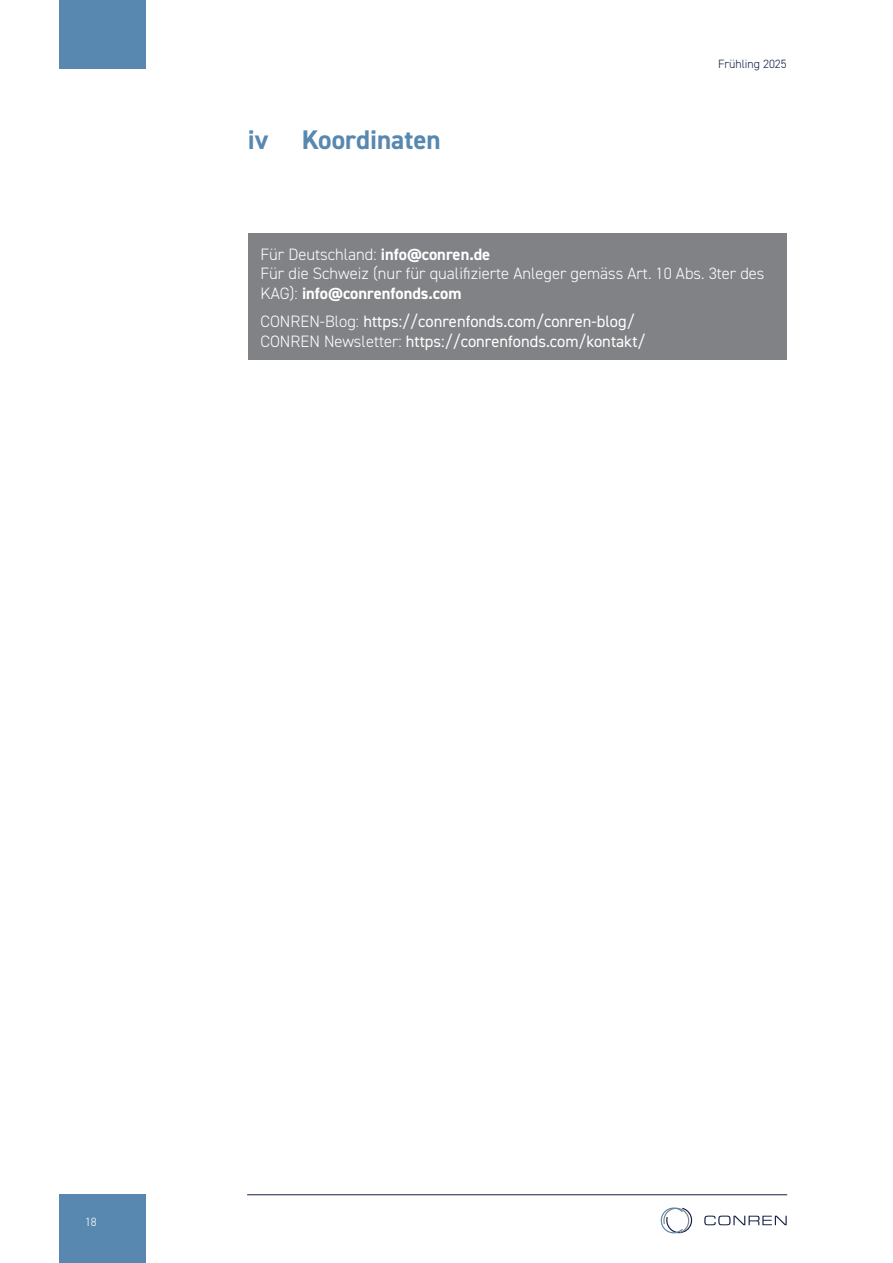
<style>
.page{position:relative;width:893px;height:1263px;background:#fff}
.page>*{position:absolute;margin:0;border:0;box-sizing:border-box;transform-origin:0 0}
.t1{font:700 27px "DIN2014";color:#5888b0}
.t2{font:300 16.5px/19.8px "DIN2014";color:#fff}
.t3{font:16.5px/19.8px "DIN2014";color:#fff}
.t4{font:300 12px "DIN2014";color:#121f46}
.t5{font:300 12px "DIN2014";color:#fff}
.s1{font-weight:700}
.s2{font-weight:300}
</style>
<div class="page">
<div style="left:60px;top:1195px;width:86px;height:68px;background:#5888b0"></div>
<div style="left:60px;top:0;width:86px;height:68px;background:#5888b0"></div>
<hr style="left:247px;top:1194px;width:540px;height:1px;background:#121f46">
<svg style="left:660px;top:1207px;width:33px;height:26px"></svg>
<svg style="left:704px;top:1215px;width:83px;height:10px"></svg>
<div style="left:248px;top:234px;width:539px;height:126px;background:#808285"></div>
<h1 class="t1" style="left:248px;top:125px;width:194px">iv Koordinaten</h1>
<p class="t4" style="left:718px;top:60px;width:70px">Frühling 2025</p>
<p class="t2" style="left:260px;top:244px;width:505px">Für Deutschland: <span class="s1">info@conren.de<br></span>Für die Schweiz (nur für qualifizierte Anleger gemäss Art. 10 Abs. 3ter des<br>KAG): <span class="s1">info@conrenfonds.com</span></p>
<p class="t3" style="left:260px;top:312px;width:387px"><span class="s2">CONREN-Blog:</span> https://conrenfonds.com/conren-blog/<br><span class="s2">CONREN Newsletter:</span> https://conrenfonds.com/kontakt/</p>
<p class="t5" style="left:85px;top:1216px;width:13px">18</p>
</div>
